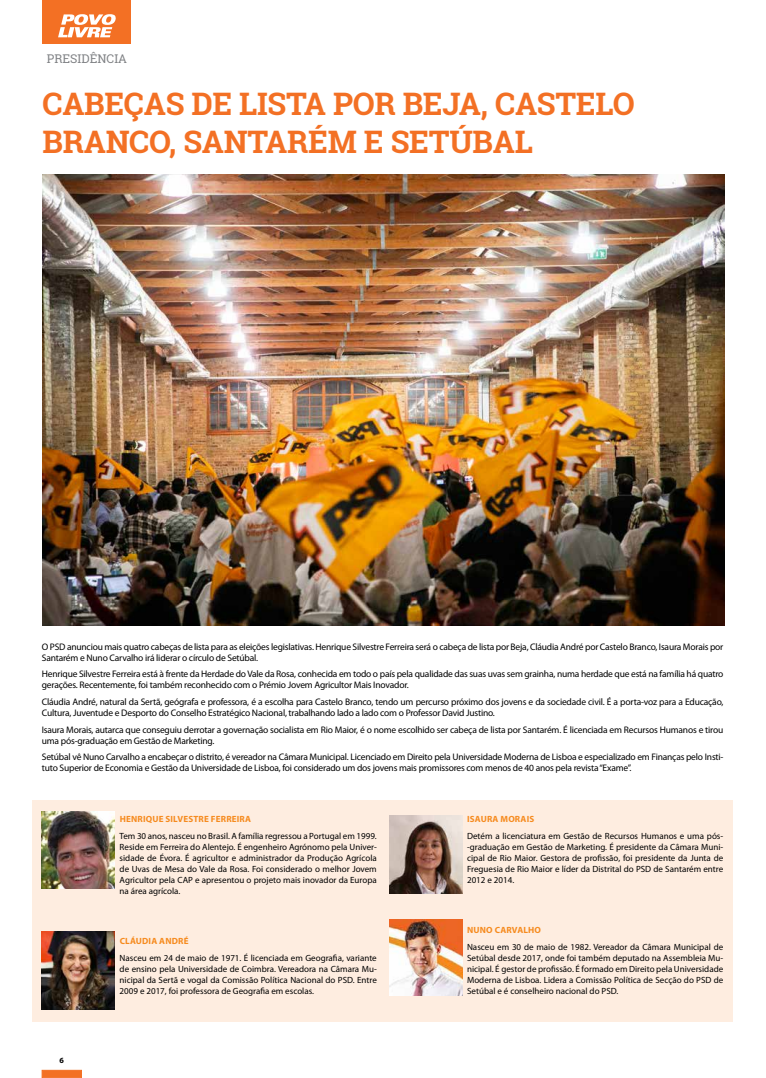
<style>
.page{position:relative;width:766px;height:1078px;background:#fff}
.page>*{position:absolute;margin:0;border:0;box-sizing:border-box;transform-origin:0 0}
.t1{font:700 31px/37.2px "Roboto Slab";letter-spacing:-.01em;color:#f37024}
.t2{font:12px "Roboto Slab";color:#808285}
.t3{font:9.5px/11px "Myriad Pro";letter-spacing:-.02em;color:#000}
.t4{font:9px/11px "Myriad Pro";color:#000;text-align:justify}
.t5{font:700 9px "Myriad Pro";letter-spacing:.02em;color:#f68b1f}
.t6{font:700 8px "Myriad Pro";color:#000}
</style>
<div class="page">
<div style="left:42px;top:1069px;width:40px;height:8px;background:#f37024;border:1px solid #f37024"></div>
<div style="left:33px;top:799px;width:700px;height:221px;background:#feede0"></div>
<div style="left:43px;top:0;width:88px;height:44px;background:#f37024"></div>
<svg style="left:58px;top:14px;width:58px;height:23px"></svg>
<img style="left:42px;top:811px;width:73px;height:77px">
<img style="left:42px;top:931px;width:73px;height:78px">
<img style="left:389px;top:815px;width:73px;height:78px">
<img style="left:389px;top:919px;width:73px;height:76px">
<img style="left:43px;top:174px;width:681px;height:451px">
<p class="t2" style="left:47px;top:51px;width:82px">PRESIDÊNCIA</p>
<h1 class="t1" style="left:43px;top:85px;width:593px">CABEÇAS DE LISTA POR BEJA, CASTELO<br>BRANCO, SANTARÉM E SETÚBAL</h1>
<p class="t3" style="left:42px;top:640px;width:682px">O PSD anunciou mais quatro cabeças de lista para as eleições legislativas. Henrique Silvestre Ferreira será o cabeça de lista por Beja, Cláudia André por Castelo Branco, Isaura Morais por<br>Santarém e Nuno Carvalho irá liderar o círculo de Setúbal.</p>
<p class="t3" style="left:42px;top:668px;width:683px">Henrique Silvestre Ferreira está à frente da Herdade do Vale da Rosa, conhecida em todo o país pela qualidade das suas uvas sem grainha, numa herdade que está na família há quatro gerações. Recentemente, foi também reconhecido com o Prémio Jovem Agricultor Mais Inovador.</p>
<p class="t3" style="left:42px;top:696px;width:683px">Cláudia André, natural da Sertã, geógrafa e professora, é a escolha para Castelo Branco, tendo um percurso próximo dos jovens e da sociedade civil. É a porta-voz para a Educação,<br>Cultura, Juventude e Desporto do Conselho Estratégico Nacional, trabalhando lado a lado com o Professor David Justino.</p>
<p class="t3" style="left:42px;top:723px;width:682px">Isaura Morais, autarca que conseguiu derrotar a governação socialista em Rio Maior, é o nome escolhido ser cabeça de lista por Santarém. É licenciada em Recursos Humanos e tirou uma pós-graduação em Gestão de Marketing.</p>
<p class="t3" style="left:42px;top:751px;width:683px">Setúbal vê Nuno Carvalho a encabeçar o distrito, é vereador na Câmara Municipal. Licenciado em Direito pela Universidade Moderna de Lisboa e especializado em Finanças pelo Insti&shy;tuto Superior de Economia e Gestão da Universidade de Lisboa, foi considerado um dos jovens mais promissores com menos de 40 anos pela revista “Exame”.</p>
<p class="t6" style="left:60px;top:1054px;width:6px">6</p>
<p class="t5" style="left:120px;top:813px;width:133px">HENRIQUE SILVESTRE FERREIRA</p>
<p class="t4" style="left:120px;top:830px;width:259px">Tem 30 anos, nasceu no Brasil. A família regressou a Portugal em 1999.<br>Reside em Ferreira do Alentejo. É engenheiro Agrónomo pela Univer&shy;sidade de Évora. É agricultor e administrador da Produção Agrícola de Uvas de Mesa do Vale da Rosa. Foi considerado o melhor Jovem Agricultor pela CAP e apresentou o projeto mais inovador da Europa na área agrícola.</p>
<p class="t5" style="left:120px;top:934px;width:70px">CLÁUDIA ANDRÉ</p>
<p class="t4" style="left:120px;top:951px;width:259px">Nasceu em 24 de maio de 1971. É licenciada em Geografia, variante de ensino pela Universidade de Coimbra. Vereadora na Câmara Mu&shy;nicipal da Sertã e vogal da Comissão Política Nacional do PSD. Entre 2009 e 2017, foi professora de Geografia em escolas.</p>
<p class="t5" style="left:467px;top:813px;width:69px">ISAURA MORAIS</p>
<p class="t4" style="left:467px;top:830px;width:258px">Detém a licenciatura em Gestão de Recursos Humanos e uma pós--graduação em Gestão de Marketing. É presidente da Câmara Muni&shy;cipal de Rio Maior. Gestora de profissão, foi presidente da Junta de Freguesia de Rio Maior e líder da Distrital do PSD de Santarém entre 2012 e 2014.</p>
<p class="t5" style="left:467px;top:923px;width:75px">NUNO CARVALHO</p>
<p class="t4" style="left:467px;top:940px;width:258px">Nasceu em 30 de maio de 1982. Vereador da Câmara Municipal de Setúbal desde 2017, onde foi também deputado na Assembleia Mu&shy;nicipal. É gestor de profissão. É formado em Direito pela Universidade Moderna de Lisboa. Lidera a Comissão Política de Secção do PSD de Setúbal e é conselheiro nacional do PSD.</p>
</div>
